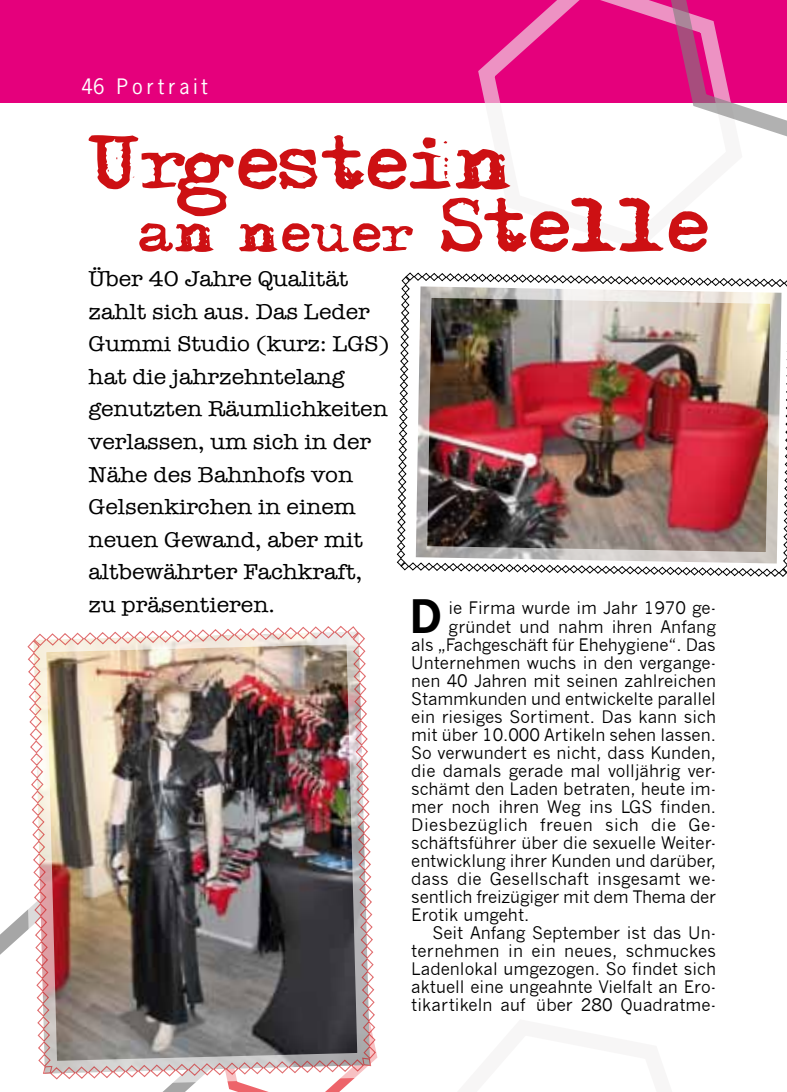
<style>
.page{position:relative;width:787px;height:1092px;background:#fff}
.page>*{position:absolute;margin:0;border:0;box-sizing:border-box;transform-origin:0 0}
.t1{font:67.5px "Adler";color:#cd1013;scale:1.08 1}
.t2{font:47.5px "Adler";color:#cd1013;scale:1.08 1}
.t3{font:700 45px "News Gothic";color:#000}
.t4{font:22px/32.5px "American Typewriter";color:#000;scale:1.08 1}
.t5{font:20px "News Gothic Std";letter-spacing:.2em;color:#fff}
.t6{font:17px "News Gothic";color:#000}
.t7{font:17px "News Gothic";letter-spacing:.03em;color:#000}
.s1{font-size:67.5px}
</style>
<div class="page">
<div style="left:0;top:0;width:787px;height:103px;background:#e5007c"></div>
<svg style="left:478px;top:0;width:178px;height:103px"></svg>
<svg style="left:656px;top:0;width:131px;height:137px"></svg>
<img style="left:396px;top:272px;width:391px;height:305px">
<img style="left:27px;top:625px;width:351px;height:466px">
<p class="t5" style="left:81px;top:73px;width:127px">46 Portrait</p>
<h1 class="t1" style="left:89px;top:135px;width:396px">Urgestein</h1>
<h2 class="t2" style="left:140px;top:213px;width:529px">an neuer <span class="s1">Stelle</span></h2>
<p class="t4" style="left:89px;top:262px;width:280px">Über 40 Jahre Qualität zahlt sich aus. Das Leder<br>Gummi Studio (kurz: LGS) hat die jahrzehntelang genutzten Räumlichkeiten verlassen, um sich in der<br>Nähe des Bahnhofs von<br>Gelsenkirchen in einem neuen Gewand, aber mit altbewährter Fachkraft, zu präsentieren.</p>
<h3 class="t3" style="left:409px;top:588px;width:35px">D</h3>
<p class="t6" style="left:448px;top:598px;width:269px">ie Firma wurde im Jahr 1970 ge-</p>
<p class="t6" style="left:448px;top:616px;width:269px">gründet und nahm ihren Anfang</p>
<p class="t6" style="left:411px;top:634px;width:306px">als „Fachgeschäft für Ehehygiene“. Das</p>
<p class="t6" style="left:411px;top:652px;width:306px">Unternehmen wuchs in den vergange-</p>
<p class="t6" style="left:411px;top:670px;width:306px">nen 40 Jahren mit seinen zahlreichen</p>
<p class="t6" style="left:411px;top:688px;width:306px">Stammkunden und entwickelte parallel</p>
<p class="t6" style="left:411px;top:706px;width:306px">ein riesiges Sortiment. Das kann sich</p>
<p class="t6" style="left:411px;top:724px;width:306px">mit über 10.000 Artikeln sehen lassen.</p>
<p class="t6" style="left:411px;top:742px;width:306px">So verwundert es nicht, dass Kunden,</p>
<p class="t6" style="left:411px;top:760px;width:306px">die damals gerade mal volljährig ver-</p>
<p class="t6" style="left:411px;top:778px;width:306px">schämt den Laden betraten, heute im-</p>
<p class="t6" style="left:411px;top:796px;width:306px">mer noch ihren Weg ins LGS finden.</p>
<p class="t7" style="left:411px;top:814px;width:306px">Diesbezüglich freuen sich die Ge-</p>
<p class="t6" style="left:411px;top:832px;width:306px">schäftsführer über die sexuelle Weiter-</p>
<p class="t6" style="left:411px;top:850px;width:306px">entwicklung ihrer Kunden und darüber,</p>
<p class="t6" style="left:411px;top:868px;width:306px">dass die Gesellschaft insgesamt we-</p>
<p class="t6" style="left:411px;top:886px;width:306px">sentlich freizügiger mit dem Thema der</p>
<p class="t6" style="left:411px;top:904px;width:120px">Erotik umgeht.</p>
<p class="t6" style="left:432px;top:922px;width:285px">Seit Anfang September ist das Un-</p>
<p class="t6" style="left:411px;top:940px;width:306px">ternehmen in ein neues, schmuckes</p>
<p class="t6" style="left:411px;top:958px;width:306px">Ladenlokal umgezogen. So findet sich</p>
<p class="t6" style="left:411px;top:976px;width:306px">aktuell eine ungeahnte Vielfalt an Ero-</p>
<p class="t6" style="left:411px;top:994px;width:306px">tikartikeln auf über 280 Quadratme-</p>
</div>
